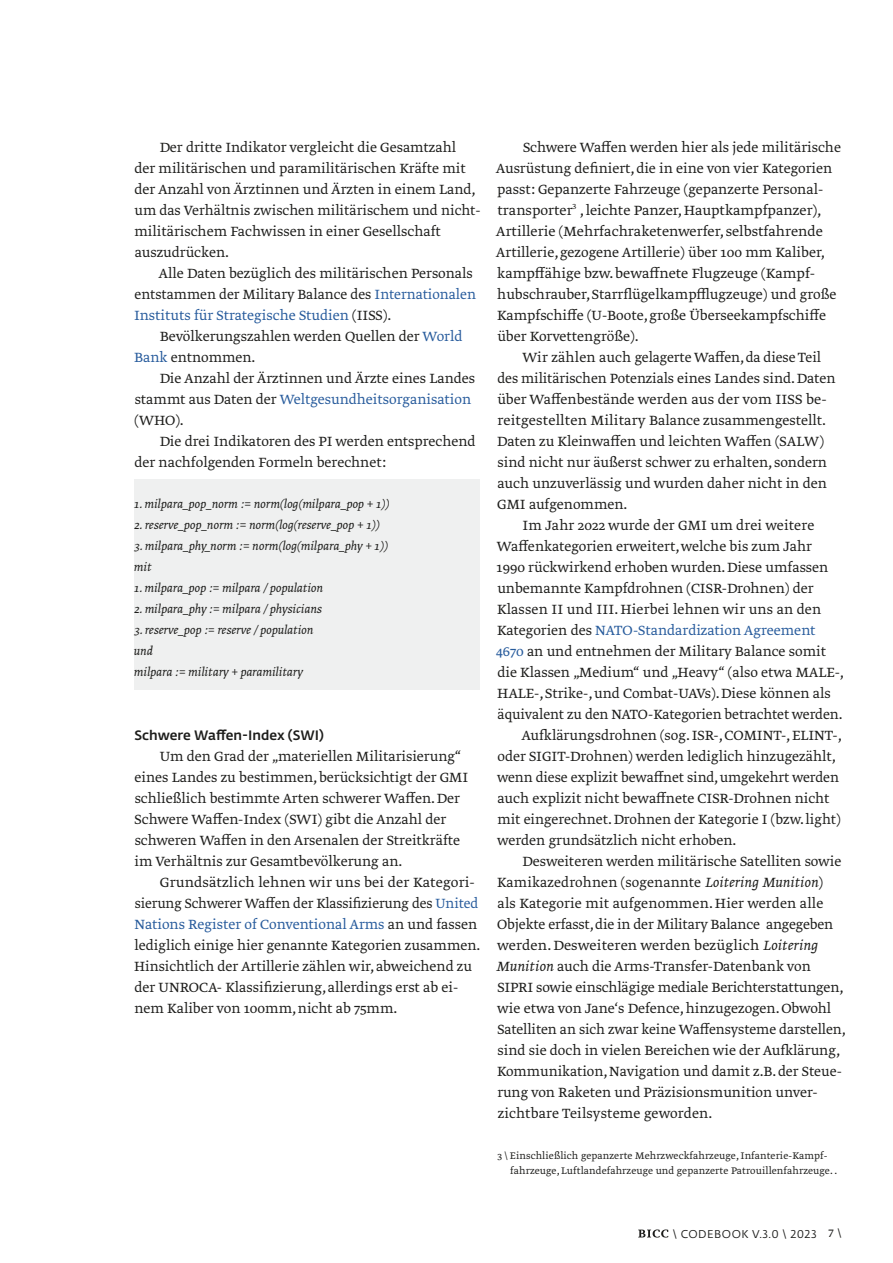
<style>
.page{position:relative;width:893px;height:1263px;background:#fff}
.page>*{position:absolute;margin:0;border:0;box-sizing:border-box;transform-origin:0 0}
._10_5_E_Greta_Light__text__de{font:300 15.75px/21px "Greta Text Std";color:#1d1d1b}
._9_Greta_Light_italic{font:italic 300 13.5px "Greta Text Std";color:#1d1d1b}
._9_Fedra_Sans_Medium__Ü3{font:500 13.5px "Fedra Sans Alt Std";color:#1d1d1b}
._7_5_Greta_Light__Fußnote{font:300 11.25px/15px "Greta Text Std";letter-spacing:.01em;color:#1d1d1b}
.t1{font:11.25px "Fedra Sans Alt Std";letter-spacing:.045em;color:#1d1d1b}
.s1{color:#275b9c}
.s2{font-style:italic}
.s3{font-family:"Greta Text Std";font-weight:300;font-size:13.5px}
</style>
<div class="page">
<svg style="left:638px;top:1229px;width:30px;height:8px"></svg>
<div style="left:134px;top:479px;width:345px;height:210px;background:#eff0f0"></div>
<p class="_10_5_E_Greta_Light__text__de" style="left:134px;top:137px;width:348px;text-indent:25px">Der dritte Indikator vergleicht die Gesamtzahl der militärischen und paramilitärischen Kräfte mit der Anzahl von Ärztinnen und Ärzten in einem Land, um das Verhältnis zwischen militärischem und nicht&shy;militärischem Fachwissen in einer Gesellschaft auszudrücken.</p>
<p class="_10_5_E_Greta_Light__text__de" style="left:134px;top:263px;width:343px;text-indent:25px">Alle Daten bezüglich des militärischen Personals entstammen der Military Balance des <span class="s1">Internationalen<br>Instituts für Strategische Studien</span> (IISS).</p>
<p class="_10_5_E_Greta_Light__text__de" style="left:134px;top:326px;width:330px;text-indent:26px">Bevölkerungszahlen werden Quellen der <span class="s1">World<br>Bank</span> entnommen.</p>
<p class="_10_5_E_Greta_Light__text__de" style="left:135px;top:368px;width:342px;text-indent:25px">Die Anzahl der Ärztinnen und Ärzte eines Landes stammt aus Daten der <span class="s1">Weltgesundheitsorganisation </span>(WHO).</p>
<p class="_10_5_E_Greta_Light__text__de" style="left:135px;top:431px;width:343px;text-indent:25px">Die drei Indikatoren des PI werden entsprechend der nachfolgenden Formeln berechnet:</p>
<p class="_9_Greta_Light_italic" style="left:134px;top:496px;width:256px">1. milpara_pop_norm := norm(log(milpara_pop + 1))</p>
<p class="_9_Greta_Light_italic" style="left:134px;top:517px;width:247px">2. reserve_pop_norm := norm(log(reserve_pop + 1))</p>
<p class="_9_Greta_Light_italic" style="left:134px;top:538px;width:255px">3. milpara_phy_norm := norm(log(milpara_phy + 1))</p>
<p class="_9_Greta_Light_italic" style="left:134px;top:559px;width:19px">mit</p>
<p class="_9_Greta_Light_italic" style="left:134px;top:580px;width:190px">1. milpara_pop := milpara / population</p>
<p class="_9_Greta_Light_italic" style="left:134px;top:601px;width:189px">2. milpara_phy := milpara / physicians</p>
<p class="_9_Greta_Light_italic" style="left:134px;top:622px;width:181px">3. reserve_pop := reserve / population</p>
<p class="_9_Greta_Light_italic" style="left:134px;top:643px;width:20px">und</p>
<p class="_9_Greta_Light_italic" style="left:134px;top:664px;width:170px">milpara := military + paramilitary</p>
<p class="_9_Fedra_Sans_Medium__Ü3" style="left:134px;top:726px;width:191px">Schwere Waffen-Index (SWI)</p>
<p class="_10_5_E_Greta_Light__text__de" style="left:134px;top:746px;width:335px;text-indent:25px">Um den Grad der „materiellen Militarisierung“ eines Landes zu bestimmen, berücksichtigt der GMI schließlich bestimmte Arten schwerer Waffen. Der Schwere Waffen-Index (SWI) gibt die Anzahl der schweren Waffen in den Arsenalen der Streitkräfte im Verhältnis zur Gesamtbevölkerung an.</p>
<p class="_10_5_E_Greta_Light__text__de" style="left:134px;top:872px;width:348px;text-indent:26px">Grundsätzlich lehnen wir uns bei der Kategori&shy;sierung Schwerer Waffen der Klassifizierung des <span class="s1">United Nations Register of Conventional Arms</span> an und fassen lediglich einige hier genannte Kategorien zusammen.<br>Hinsichtlich der Artillerie zählen wir, abweichend zu der UNROCA- Klassifizierung, allerdings erst ab ei&shy;nem Kaliber von 100mm, nicht ab 75mm.</p>
<p class="_10_5_E_Greta_Light__text__de" style="left:496px;top:137px;width:347px;text-indent:27px">Schwere Waffen werden hier als jede militärische Ausrüstung definiert, die in eine von vier Kategorien passt: Gepanzerte Fahrzeuge (gepanzerte Personal&shy;transporter<sup>3</sup> , leichte Panzer, Hauptkampfpanzer), Artillerie (Mehrfachraketenwerfer, selbstfahrende Artillerie, gezogene Artillerie) über 100 mm Kaliber, kampffähige bzw. bewaffnete Flugzeuge (Kampf&shy;hubschrauber, Starrflügelkampfflugzeuge) und große Kampfschiffe (U-Boote, große Überseekampfschiffe über Korvettengröße).</p>
<p class="_10_5_E_Greta_Light__text__de" style="left:497px;top:347px;width:340px;text-indent:25px">Wir zählen auch gelagerte Waffen, da diese Teil des militärischen Potenzials eines Landes sind. Daten über Waffenbestände werden aus der vom IISS be&shy;reitgestellten Military Balance zusammengestellt.<br>Daten zu Kleinwaffen und leichten Waffen (SALW) sind nicht nur äußerst schwer zu erhalten, sondern auch unzuverlässig und wurden daher nicht in den GMI aufgenommen.</p>
<p class="_10_5_E_Greta_Light__text__de" style="left:496px;top:515px;width:349px;text-indent:26px">Im Jahr 2022 wurde der GMI um drei weitere Waffenkategorien erweitert, welche bis zum Jahr<br>1990 rückwirkend erhoben wurden. Diese umfassen unbemannte Kampfdrohnen (CISR-Drohnen) der Klassen II und III. Hierbei lehnen wir uns an den Kategorien des <span class="s1">NATO-Standardization Agreement 4670</span> an und entnehmen der Military Balance somit die Klassen „Medium“ und „Heavy“ (also etwa MALE-, HALE-, Strike-, und Combat-UAVs). Diese können als äquivalent zu den NATO-Kategorien betrachtet werden.</p>
<p class="_10_5_E_Greta_Light__text__de" style="left:497px;top:725px;width:346px;text-indent:24px">Aufklärungsdrohnen (sog. ISR-, COMINT-, ELINT-, oder SIGIT-Drohnen) werden lediglich hinzugezählt, wenn diese explizit bewaffnet sind, umgekehrt werden auch explizit nicht bewaffnete CISR-Drohnen nicht mit eingerechnet. Drohnen der Kategorie I (bzw. light) werden grundsätzlich nicht erhoben.</p>
<p class="_10_5_E_Greta_Light__text__de" style="left:496px;top:851px;width:351px;text-indent:26px">Desweiteren werden militärische Satelliten sowie Kamikazedrohnen (sogenannte <span class="s2">Loitering Munition</span>)<br>als Kategorie mit aufgenommen. Hier werden alle Objekte erfasst, die in der Military Balance angegeben werden. Desweiteren werden bezüglich <span class="s2">Loitering Munition</span> auch die Arms-Transfer-Datenbank von SIPRI sowie einschlägige mediale Berichterstattungen, wie etwa von Jane‘s Defence, hinzugezogen. Obwohl Satelliten an sich zwar keine Waffensysteme darstellen, sind sie doch in vielen Bereichen wie der Aufklärung, Kommunikation, Navigation und damit z.B. der Steue&shy;rung von Raketen und Präzisionsmunition unver&shy;zichtbare Teilsysteme geworden.</p>
<p class="_7_5_Greta_Light__Fußnote" style="left:510px;top:1149px;width:328px;text-indent:-13px">3 \ Einschließlich gepanzerte Mehrzweckfahrzeuge, Infanterie-Kampf&shy;fahrzeuge, Luftlandefahrzeuge und gepanzerte Patrouillenfahrzeuge. .</p>
<p class="t1" style="left:672px;top:1227px;width:171px">\ CODEBOOK V.3.0 \ 2023 <span class="s3">7</span> \</p>
</div>
